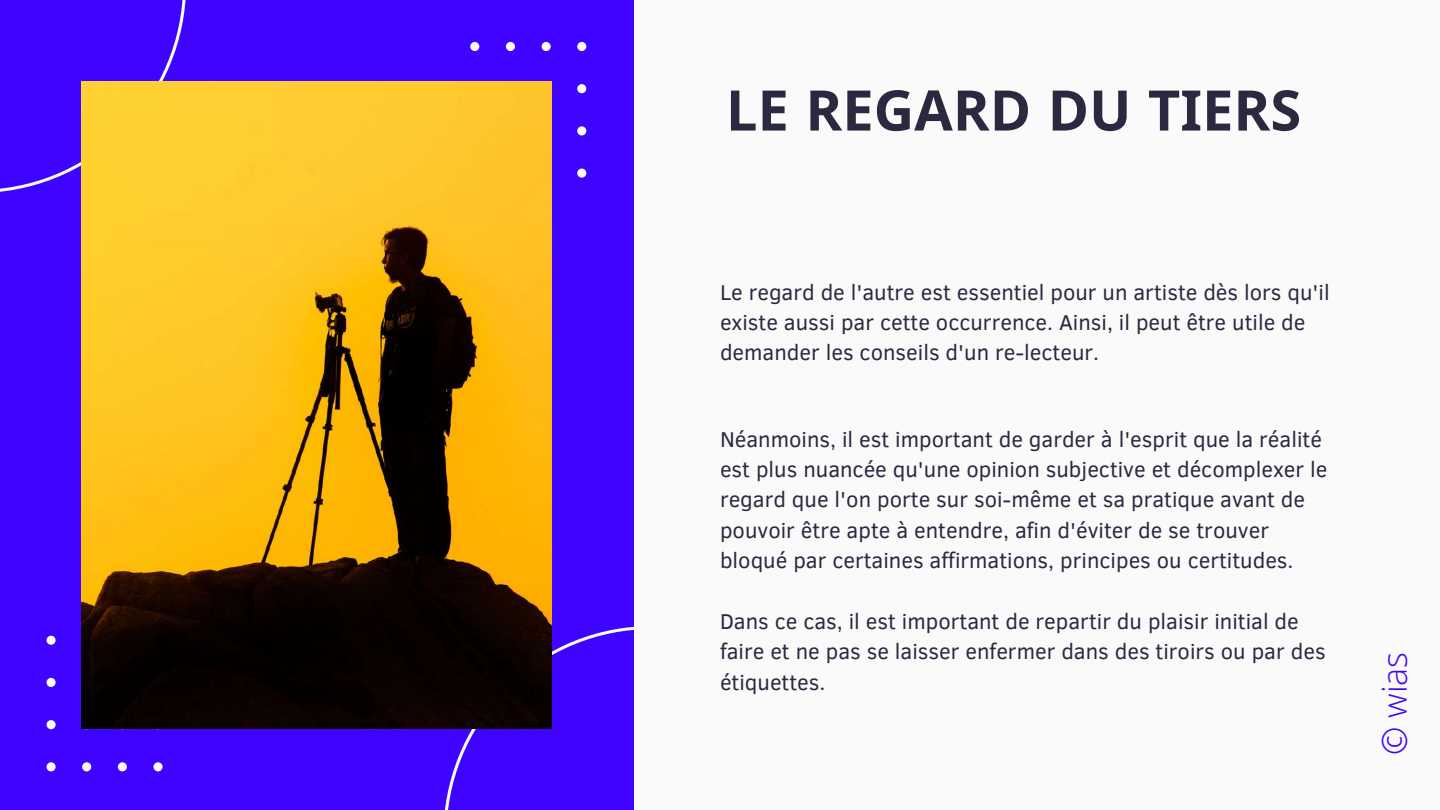
<style>
.page{position:relative;width:1440px;height:810px;background:#3e04ff}
.page>*{position:absolute;margin:0;border:0;box-sizing:border-box;transform-origin:0 0}
.t1{font:700 56px "Noto Sans";color:#2c2840}
.t2{font:300 34px "Open Sans";color:#3e04ff}
.t3{font:22px/30.4px "Clear Sans";color:#2c2840}
</style>
<div class="page">
<svg style="left:47px;top:636px;width:116px;height:135px"></svg>
<svg style="left:470px;top:42px;width:116px;height:136px"></svg>
<svg style="left:445px;top:541px;width:189px;height:269px"></svg>
<svg style="left:0;top:0;width:186px;height:192px"></svg>
<img style="left:81px;top:81px;width:470px;height:648px">
<div style="left:634px;top:0;width:806px;height:810px;background:#fafafa"></div>
<h1 class="t1" style="left:726px;top:71px;width:577px">LE REGARD DU TIERS</h1>
<p class="t3" style="left:720px;top:276px;width:611px">Le regard de l'autre est essentiel pour un artiste dès lors qu'il existe aussi par cette occurrence. Ainsi, il peut être utile de demander les conseils d'un re-lecteur.</p>
<p class="t3" style="left:720px;top:423px;width:609px">Néanmoins, il est important de garder à l'esprit que la réalité est plus nuancée qu'une opinion subjective et décomplexer le regard que l'on porte sur soi-même et sa pratique avant de pouvoir être apte à entendre, afin d'éviter de se trouver bloqué par certaines affirmations, principes ou certitudes.</p>
<p class="t3" style="left:720px;top:605px;width:607px">Dans ce cas, il est important de repartir du plaisir initial de faire et ne pas se laisser enfermer dans des tiroirs ou par des étiquettes.</p>
<h2 class="t2" style="left:1370px;top:755px;width:105px;rotate:-90deg">© wias</h2>
</div>
